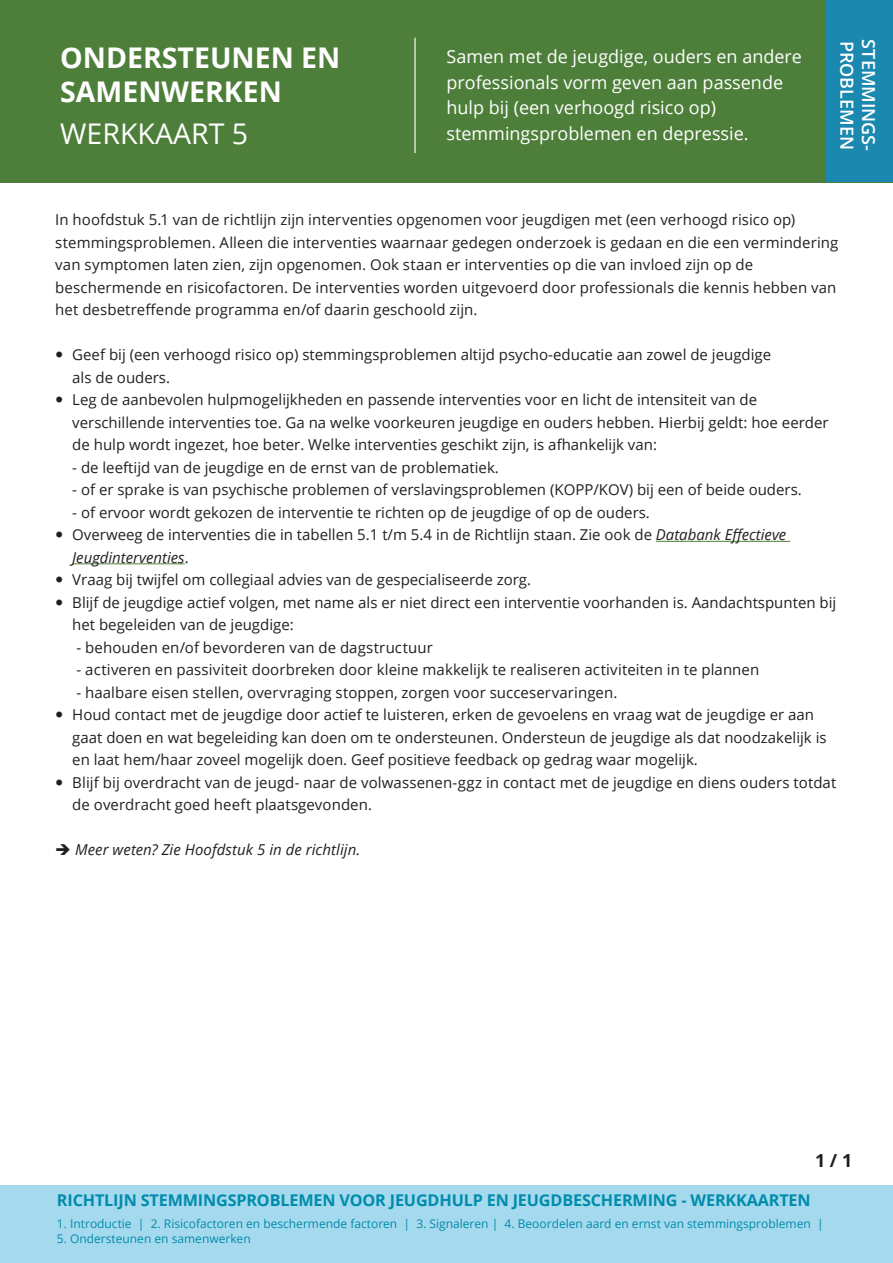
<style>
.page{position:relative;width:893px;height:1263px;background:#fff}
.page>*{position:absolute;margin:0;border:0;box-sizing:border-box;transform-origin:0 0}
.t1{font:700 28.5px/34.2px "Open Sans";color:#fff}
.t2{font:28.5px "Open Sans";color:#fff}
.t3{font:18px/25.5px "Open Sans";color:#fff}
.t4{font:600 18px "Open Sans";color:#fff}
.t5{font:700 18px "Open Sans";color:#231f20}
.t6{font:700 16.2px "Open Sans";letter-spacing:-.01em;color:#008cac}
.Platte_tekst{font:15px/22.5px "Open Sans";color:#231f20}
.Platte_tekst-2{font:italic 15px "Open Sans";letter-spacing:.005em;color:#231f20}
.t7{font:12px "Open Sans";color:#008cac}
.s1{font-style:italic}
</style>
<div class="page">
<div style="left:0;top:0;width:893px;height:182px;background:#4e7f3a"></div>
<div style="left:826px;top:0;width:67px;height:182px;background:#1a88af"></div>
<div style="left:0;top:1185px;width:893px;height:78px;background:#a5d9ed"></div>
<hr style="left:414px;top:38px;width:2px;height:115px;background:#fff">
<hr style="left:656px;top:541px;width:134px;height:1px;background:#4e7f3a">
<hr style="left:72px;top:563px;width:113px;height:1px;background:#4e7f3a">
<p class="t1" style="left:60px;top:40px;width:282px">ONDERSTEUNEN EN<br>SAMENWERKEN</p>
<p class="t2" style="left:60px;top:114px;width:190px">WERKKAART 5</p>
<p class="t3" style="left:446px;top:43px;width:357px">Samen met de jeugdige, ouders en andere professionals vorm geven aan passende hulp bij (een verhoogd risico op) stemmingsproblemen en depressie.</p>
<p class="t4" style="left:859px;top:41px;width:111px;rotate:90deg">PROBLEMEN</p>
<p class="t4" style="left:881px;top:39px;width:113px;rotate:90deg">STEMMINGS-</p>
<p class="Platte_tekst" style="left:55px;top:208px;width:785px">In hoofdstuk 5.1 van de richtlijn zijn interventies opgenomen voor jeugdigen met (een verhoogd risico op) stemmingsproblemen. Alleen die interventies waarnaar gedegen onderzoek is gedaan en die een vermindering van symptomen laten zien, zijn opgenomen. Ook staan er interventies op die van invloed zijn op de beschermende en risicofactoren. De interventies worden uitgevoerd door professionals die kennis hebben van het desbetreffende programma en/of daarin geschoold zijn.</p>
<p class="Platte_tekst" style="left:72px;top:343px;width:700px">Geef bij (een verhoogd risico op) stemmingsproblemen altijd psycho-educatie aan zowel de jeugdige als de ouders.</p>
<p class="Platte_tekst" style="left:72px;top:388px;width:758px">Leg de aanbevolen hulpmogelijkheden en passende interventies voor en licht de intensiteit van de verschillende interventies toe. Ga na welke voorkeuren jeugdige en ouders hebben. Hierbij geldt: hoe eerder de hulp wordt ingezet, hoe beter. Welke interventies geschikt zijn, is afhankelijk van:</p>
<p class="Platte_tekst" style="left:72px;top:456px;width:428px">- de leeftijd van de jeugdige en de ernst van de problematiek.</p>
<p class="Platte_tekst" style="left:72px;top:478px;width:731px">- of er sprake is van psychische problemen of verslavingsproblemen (KOPP/KOV) bij een of beide ouders.</p>
<p class="Platte_tekst" style="left:72px;top:501px;width:579px">- of ervoor wordt gekozen de interventie te richten op de jeugdige of op de ouders.</p>
<p class="Platte_tekst" style="left:72px;top:523px;width:716px">Overweeg de interventies die in tabellen 5.1 t/m 5.4 in de Richtlijn staan. Zie ook de <span class="s1">Databank Effectieve<br>Jeugdinterventies</span>.</p>
<p class="Platte_tekst" style="left:72px;top:568px;width:460px">Vraag bij twijfel om collegiaal advies van de gespecialiseerde zorg.</p>
<p class="Platte_tekst" style="left:72px;top:591px;width:765px">Blijf de jeugdige actief volgen, met name als er niet direct een interventie voorhanden is. Aandachtspunten bij het begeleiden van de jeugdige:</p>
<p class="Platte_tekst" style="left:77px;top:636px;width:358px">- behouden en/of bevorderen van de dagstructuur</p>
<p class="Platte_tekst" style="left:77px;top:658px;width:684px">- activeren en passiviteit doorbreken door kleine makkelijk te realiseren activiteiten in te plannen</p>
<p class="Platte_tekst" style="left:77px;top:681px;width:542px">- haalbare eisen stellen, overvraging stoppen, zorgen voor succeservaringen.</p>
<p class="Platte_tekst" style="left:72px;top:703px;width:756px">Houd contact met de jeugdige door actief te luisteren, erken de gevoelens en vraag wat de jeugdige er aan gaat doen en wat begeleiding kan doen om te ondersteunen. Ondersteun de jeugdige als dat noodzakelijk is en laat hem/haar zoveel mogelijk doen. Geef positieve feedback op gedrag waar mogelijk.</p>
<p class="Platte_tekst" style="left:72px;top:771px;width:766px">Blijf bij overdracht van de jeugd- naar de volwassenen-ggz in contact met de jeugdige en diens ouders totdat de overdracht goed heeft plaatsgevonden.</p>
<p class="Platte_tekst-2" style="left:55px;top:839px;width:307px">➔ Meer weten? Zie Hoofdstuk 5 in de richtlijn.</p>
<p class="t5" style="left:815px;top:1148px;width:39px">1 / 1</p>
<p class="t6" style="left:57px;top:1188px;width:755px">RICHTLIJN STEMMINGSPROBLEMEN VOOR JEUGDHULP EN JEUGDBESCHERMING - WERKKAARTEN</p>
<p class="t7" style="left:57px;top:1216px;width:768px">1. Introductie | 2. Risicofactoren en beschermende factoren | 3. Signaleren | 4. Beoordelen aard en ernst van stemmingsproblemen |</p>
<p class="t7" style="left:57px;top:1230px;width:195px">5. Ondersteunen en samenwerken</p>
</div>
